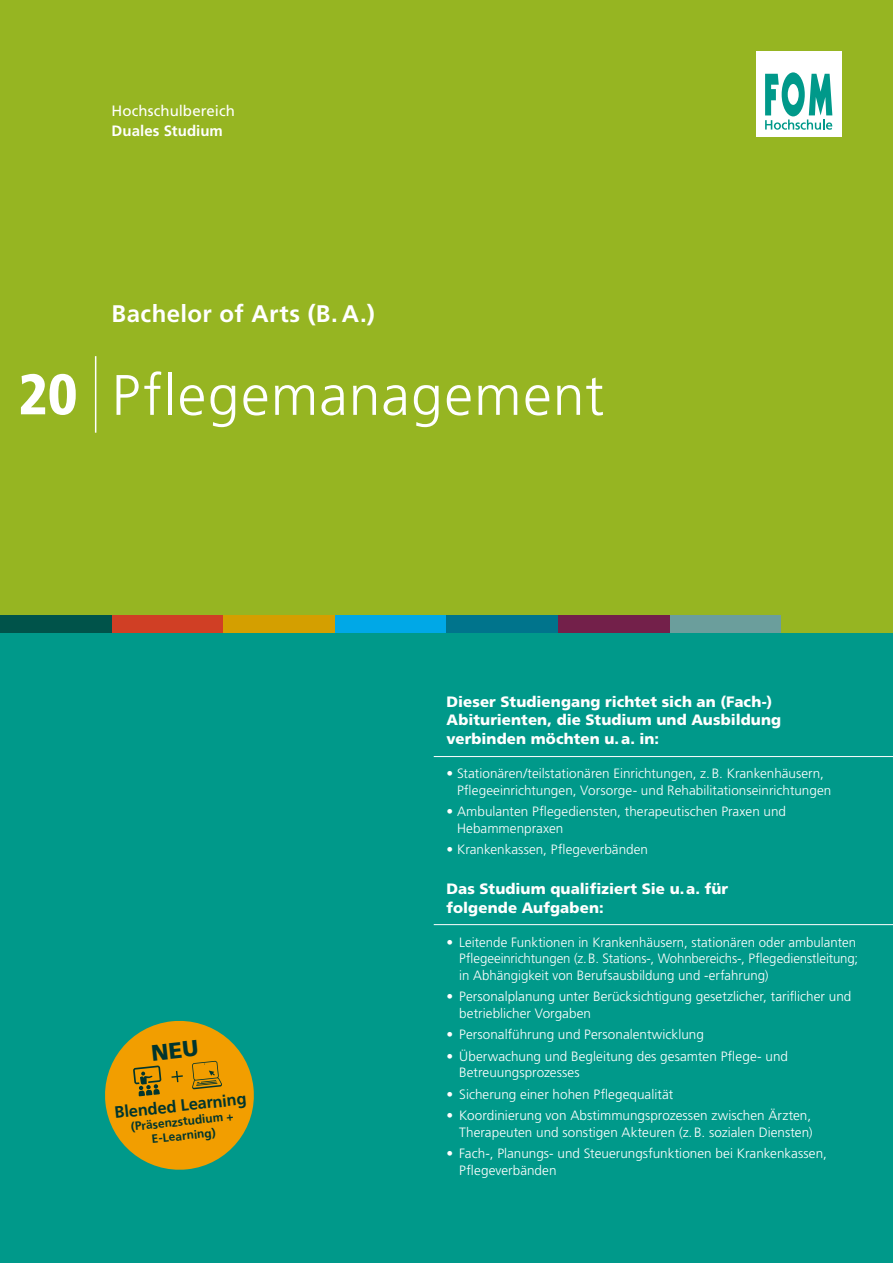
<style>
.page{position:relative;width:893px;height:1263px;background:#fff}
.page>*{position:absolute;margin:0;border:0;box-sizing:border-box;transform-origin:0 0}
.t1{font:300 57px "Frutiger LT Std";letter-spacing:.02em;color:#fff}
.t2{font:900 condensed 57px "Frutiger LT Std";color:#fff}
.t3{font:700 24px "Frutiger LT Std";letter-spacing:.02em;color:#fff}
.t4{font:700 16.5px "Frutiger LT Std";color:#00352e}
.t5{font:900 15px/18.8px "Frutiger LT Std";letter-spacing:.005em;color:#fff}
.t6{font:15px "Frutiger LT Std";color:#fff}
.t7{font:700 15px "Frutiger LT Std";letter-spacing:.005em;color:#fff}
.t8{font:300 13.5px/16.8px "Frutiger LT Std";color:#fff}
.t9{font:700 12px/14.4px "Frutiger LT Std";color:#00352e;text-align:center}
</style>
<div class="page">
<div style="left:0;top:614px;width:893px;height:649px;background:#00998a"></div>
<div style="left:0;top:0;width:893px;height:623px;background:#96b522"></div>
<div style="left:335px;top:615px;width:111px;height:17px;background:#00a8e7"></div>
<div style="left:670px;top:615px;width:111px;height:17px;background:#6b9e9c"></div>
<div style="left:446px;top:615px;width:112px;height:17px;background:#00748c"></div>
<div style="left:558px;top:615px;width:112px;height:17px;background:#73204a"></div>
<div style="left:223px;top:615px;width:112px;height:17px;background:#d49f00"></div>
<div style="left:112px;top:615px;width:111px;height:17px;background:#d03f25"></div>
<div style="left:0;top:615px;width:112px;height:17px;background:#00534a"></div>
<div style="left:781px;top:615px;width:112px;height:17px;background:#96b522"></div>
<hr style="left:434px;top:756px;width:459px;height:1px;background:#fff">
<hr style="left:434px;top:924px;width:459px;height:1px;background:#fff">
<div style="left:756px;top:51px;width:86px;height:86px;background:#fff"></div>
<svg style="left:765px;top:72px;width:67px;height:58px"></svg>
<hr style="left:95px;top:356px;width:1px;height:77px;background:#fff">
<svg style="left:105px;top:1020px;width:149px;height:150px"></svg>
<p class="t6" style="left:112px;top:102px;width:125px">Hochschulbereich</p>
<p class="t7" style="left:112px;top:122px;width:113px">Duales Studium</p>
<h1 class="t2" style="left:18px;top:360px;width:61px">20</h1>
<h2 class="t3" style="left:112px;top:300px;width:265px">Bachelor of Arts (B. A.)</h2>
<h1 class="t1" style="left:112px;top:363px;width:494px">Pflegemanagement</h1>
<p class="t4" style="left:114px;top:1103px;width:134px;rotate:-6deg">Blended Learning</p>
<p class="t9" style="left:130px;top:1119px;width:104px;rotate:-6deg">(Präsenzstudium +<br>E-Learning)</p>
<p class="t5" style="left:446px;top:692px;width:336px">Dieser Studiengang richtet sich an (Fach-)<br>Abiturienten, die Studium und Ausbildung verbinden möchten u.a. in:</p>
<p class="t8" style="left:457px;top:765px;width:376px;text-indent:-11px">• Stationären/teilstationären Einrichtungen, z.B. Krankenhäusern,<br>Pflegeeinrichtungen, Vorsorge- und Rehabilitationseinrichtungen</p>
<p class="t8" style="left:457px;top:803px;width:331px;text-indent:-11px">• Ambulanten Pflegediensten, therapeutischen Praxen und<br>Hebammenpraxen</p>
<p class="t8" style="left:446px;top:841px;width:203px">• Krankenkassen, Pflegeverbänden</p>
<p class="t5" style="left:446px;top:879px;width:283px">Das Studium qualifiziert Sie u.a. für folgende Aufgaben:</p>
<p class="t8" style="left:459px;top:934px;width:400px;text-indent:-13px">• Leitende Funktionen in Krankenhäusern, stationären oder ambulanten<br>Pflegeeinrichtungen (z.B. Stations-, Wohnbereichs-, Pflegedienstleitung; in Abhängigkeit von Berufsausbildung und -erfahrung)</p>
<p class="t8" style="left:459px;top:988px;width:394px;text-indent:-13px">• Personalplanung unter Berücksichtigung gesetzlicher, tariflicher und betrieblicher Vorgaben</p>
<p class="t8" style="left:446px;top:1026px;width:259px">• Personalführung und Personalentwicklung</p>
<p class="t8" style="left:459px;top:1048px;width:330px;text-indent:-13px">• Überwachung und Begleitung des gesamten Pflege- und<br>Betreuungsprozesses</p>
<p class="t8" style="left:446px;top:1086px;width:228px">• Sicherung einer hohen Pflegequalität</p>
<p class="t8" style="left:446px;top:1107px;width:368px;text-align:right">• Koordinierung von Abstimmungsprozessen zwischen Ärzten,<br>Therapeuten und sonstigen Akteuren (z.B. sozialen Diensten)</p>
<p class="t8" style="left:459px;top:1145px;width:369px;text-indent:-13px">• Fach-, Planungs- und Steuerungsfunktionen bei Krankenkassen,<br>Pflegeverbänden</p>
</div>
